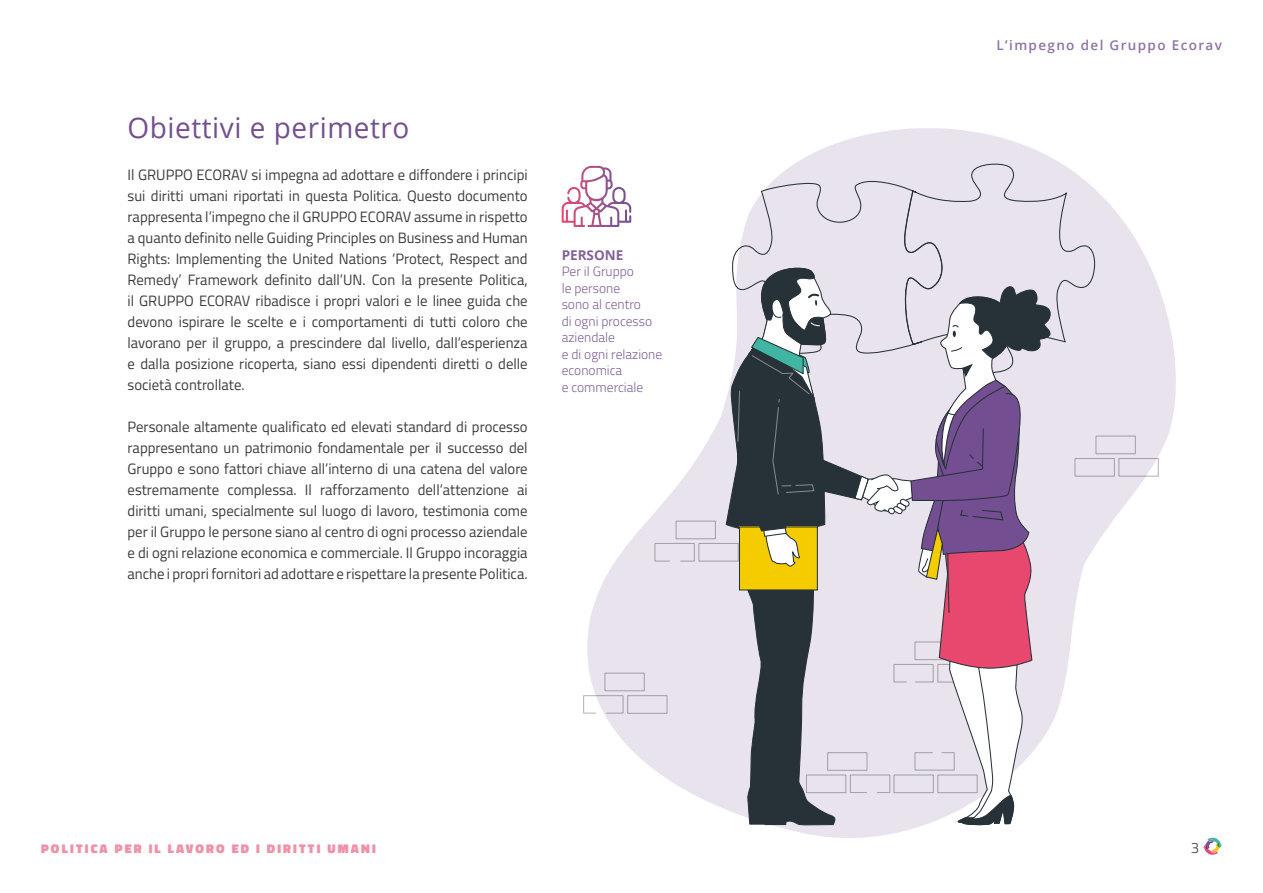
<style>
.page{position:relative;width:1263px;height:893px;background:#fff}
.page>*{position:absolute;margin:0;border:0;box-sizing:border-box;transform-origin:0 0}
.t1{font:28.5px "Open Sans";letter-spacing:.02em;color:#734f91}
.t2{font:15px/21px "Titillium Web";color:#3c3c3b;text-align:justify}
.t3{font:300 15px "Titillium Web";color:#3c3c3b}
.t4{font:300 13.5px/16.5px "Titillium Web";color:#81619c}
.t5{font:600 13.5px "Open Sans";letter-spacing:.1em;color:#8f72a7}
.t6{font:700 13.5px "Open Sans";color:#81619c}
.t7{font:900 12.75px "Titillium Web";letter-spacing:.17em;color:#f191a8}
</style>
<div class="page">
<svg style="left:1203px;top:838px;width:19px;height:17px"></svg>
<svg style="left:562px;top:171px;width:21px;height:56px"></svg>
<svg style="left:583px;top:128px;width:593px;height:709px"></svg>
<svg style="left:583px;top:695px;width:41px;height:19px"></svg>
<svg style="left:654px;top:542px;width:41px;height:20px"></svg>
<svg style="left:725px;top:161px;width:372px;height:665px;background:#c5bcc4"></svg>
<h1 class="t1" style="left:128px;top:108px;width:283px">Obiettivi e perimetro</h1>
<p class="t2" style="left:128px;top:164px;width:402px">Il GRUPPO ECORAV si impegna ad adottare e diffondere i principi sui diritti umani riportati in questa Politica. Questo documento rappresenta l’impegno che il GRUPPO ECORAV assume in rispetto a quanto definito nelle Guiding Principles on Business and Human Rights: Implementing the United Nations ‘Protect, Respect and Remedy’ Framework definito dall’UN. Con la presente Politica, il GRUPPO ECORAV ribadisce i propri valori e le linee guida che devono ispirare le scelte e i comportamenti di tutti coloro che lavorano per il gruppo, a prescindere dal livello, dall’esperienza e dalla posizione ricoperta, siano essi dipendenti diretti o delle società controllate.</p>
<p class="t2" style="left:128px;top:416px;width:402px">Personale altamente qualificato ed elevati standard di processo rappresentano un patrimonio fondamentale per il successo del Gruppo e sono fattori chiave all’interno di una catena del valore estremamente complessa. Il rafforzamento dell’attenzione ai diritti umani, specialmente sul luogo di lavoro, testimonia come per il Gruppo le persone siano al centro di ogni processo aziendale e di ogni relazione economica e commerciale. Il Gruppo incoraggia anche i propri fornitori ad adottare e rispettare la presente Politica.</p>
<p class="t6" style="left:562px;top:246px;width:63px">PERSONE</p>
<p class="t4" style="left:562px;top:263px;width:102px">Per il Gruppo<br>le persone<br>sono al centro<br>di ogni processo aziendale<br>e di ogni relazione economica<br>e commerciale</p>
<p class="t5" style="left:997px;top:36px;width:227px">L’impegno del Gruppo Ecorav</p>
<p class="t7" style="left:41px;top:839px;width:336px">POLITICA PER IL LAVORO ED I DIRITTI UMANI</p>
<p class="t3" style="left:1191px;top:837px;width:10px">3</p>
</div>
